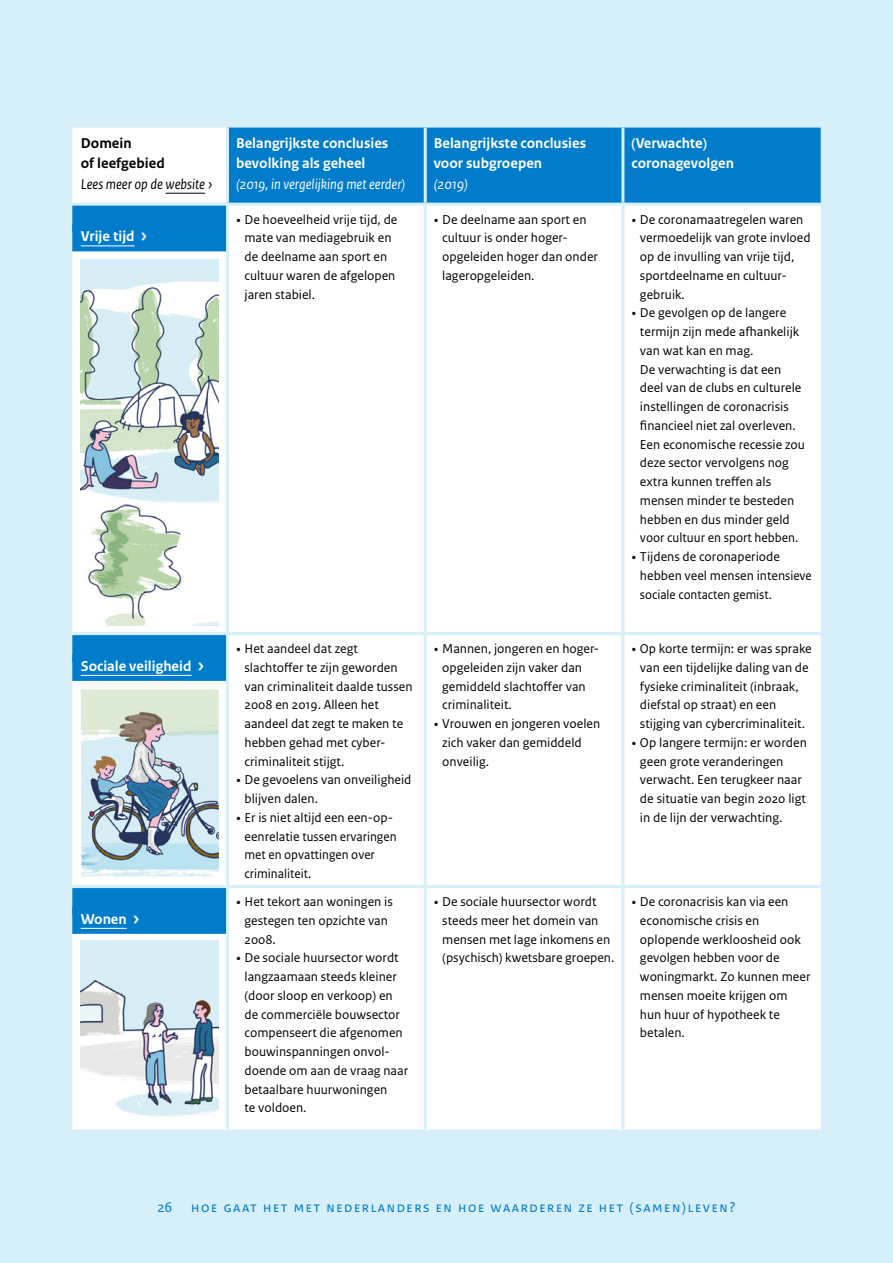
<style>
.page{position:relative;width:893px;height:1263px;background:#d6eff9}
.page>*{position:absolute;margin:0;border:0;box-sizing:border-box;transform-origin:0 0}
.A_10_RO_Broodtekst_S{font:700 15px/20.2px "Rijksoverheid Sans Text";color:#fff}
.t1{font:15px "Rijksoverheid Sans Text";letter-spacing:.105em;color:#007ccb}
.A_10_RO_Broodtekst_S-2{font:italic 15px/20.2px "Rijksoverheid Sans Text";color:#000}
.P_Tabel_kopje{font:700 15px "Rijksoverheid Sans Text";color:#fff}
.P_12_RO_Opsomming_B{font:13.5px/18.8px "Rijksoverheid Sans Text";color:#000}
.s1{font-weight:700;font-style:normal}
.s2{font-weight:400;font-style:italic}
.s3{font-size:18px}
.s4{font-family:"Rijksoverheid Serif"}
</style>
<div class="page">
<div style="left:72px;top:128px;width:749px;height:1001px;background:#fff"></div>
<div style="left:229px;top:128px;width:592px;height:75px;background:#007ccb"></div>
<hr style="left:226px;top:206px;width:3px;height:426px;background:#d6eff9">
<hr style="left:424px;top:206px;width:3px;height:426px;background:#d6eff9">
<hr style="left:621px;top:206px;width:3px;height:426px;background:#d6eff9">
<hr style="left:72px;top:632px;width:155px;height:3px;background:#d6eff9">
<hr style="left:227px;top:632px;width:198px;height:3px;background:#d6eff9">
<hr style="left:226px;top:635px;width:3px;height:250px;background:#d6eff9">
<hr style="left:425px;top:632px;width:198px;height:3px;background:#d6eff9">
<hr style="left:424px;top:635px;width:3px;height:250px;background:#d6eff9">
<hr style="left:623px;top:632px;width:198px;height:3px;background:#d6eff9">
<hr style="left:621px;top:635px;width:3px;height:250px;background:#d6eff9">
<hr style="left:72px;top:885px;width:155px;height:3px;background:#d6eff9">
<hr style="left:227px;top:885px;width:198px;height:3px;background:#d6eff9">
<hr style="left:226px;top:888px;width:3px;height:241px;background:#d6eff9">
<hr style="left:425px;top:885px;width:198px;height:3px;background:#d6eff9">
<hr style="left:424px;top:888px;width:3px;height:241px;background:#d6eff9">
<hr style="left:623px;top:885px;width:198px;height:3px;background:#d6eff9">
<hr style="left:621px;top:888px;width:3px;height:241px;background:#d6eff9">
<hr style="left:226px;top:128px;width:3px;height:75px;background:#d6eff9">
<hr style="left:424px;top:128px;width:3px;height:75px;background:#d6eff9">
<hr style="left:621px;top:128px;width:3px;height:75px;background:#d6eff9">
<hr style="left:72px;top:203px;width:155px;height:3px;background:#d6eff9">
<hr style="left:227px;top:203px;width:198px;height:3px;background:#d6eff9">
<hr style="left:425px;top:203px;width:198px;height:3px;background:#d6eff9">
<hr style="left:623px;top:203px;width:198px;height:3px;background:#d6eff9">
<hr style="left:166px;top:193px;width:39px;height:1px;background:#000">
<div style="left:72px;top:206px;width:154px;height:27px;background:#007ccb"></div>
<div style="left:72px;top:224px;width:154px;height:27px;background:#007ccb"></div>
<hr style="left:81px;top:245px;width:54px;height:1px;background:#fff">
<div style="left:72px;top:635px;width:154px;height:27px;background:#007ccb"></div>
<div style="left:72px;top:654px;width:154px;height:27px;background:#007ccb"></div>
<hr style="left:81px;top:675px;width:110px;height:1px;background:#fff">
<div style="left:72px;top:888px;width:154px;height:27px;background:#007ccb"></div>
<div style="left:72px;top:907px;width:154px;height:27px;background:#007ccb"></div>
<hr style="left:81px;top:928px;width:46px;height:1px;background:#fff">
<img style="left:81px;top:259px;width:138px;height:366px">
<img style="left:81px;top:689px;width:138px;height:187px">
<img style="left:81px;top:940px;width:138px;height:183px">
<p class="A_10_RO_Broodtekst_S-2" style="left:81px;top:134px;width:134px"><span class="s1">Domein<br>of leefgebied<br></span>Lees meer op de website ›</p>
<p class="A_10_RO_Broodtekst_S" style="left:236px;top:133px;width:171px">Belangrijkste conclusies bevolking als geheel<br><span class="s2">(2019, in vergelijking met eerder)</span></p>
<p class="A_10_RO_Broodtekst_S" style="left:434px;top:133px;width:154px">Belangrijkste conclusies voor subgroepen<br><span class="s2">(2019)</span></p>
<p class="A_10_RO_Broodtekst_S" style="left:631px;top:133px;width:104px">(Verwachte) coronagevolgen</p>
<p class="P_Tabel_kopje" style="left:81px;top:228px;width:68px">Vrije tijd <span class="s3">›</span></p>
<p class="P_12_RO_Opsomming_B" style="left:244px;top:210px;width:154px;text-indent:-9px"><span class="s4">•</span> De hoeveelheid vrije tijd, de mate van mediagebruik en de deelname aan sport en cultuur waren de afgelopen jaren stabiel.</p>
<p class="P_12_RO_Opsomming_B" style="left:442px;top:210px;width:157px;text-indent:-9px"><span class="s4">•</span> De deelname aan sport en cultuur is onder hoger&shy;opgeleiden hoger dan onder lageropgeleiden.</p>
<p class="P_12_RO_Opsomming_B" style="left:640px;top:210px;width:172px;text-indent:-9px"><span class="s4">•</span> De coronamaatregelen waren vermoedelijk van grote invloed op de invulling van vrije tijd, sportdeelname en cultuur&shy;gebruik.</p>
<p class="P_12_RO_Opsomming_B" style="left:640px;top:304px;width:167px;text-indent:-9px"><span class="s4">•</span> De gevolgen op de langere termijn zijn mede afhankelijk van wat kan en mag.<br>De verwachting is dat een deel van de clubs en culturele instellingen de coronacrisis financieel niet zal overleven.<br>Een economische recessie zou deze sector vervolgens nog extra kunnen treffen als mensen minder te besteden hebben en dus minder geld voor cultuur en sport hebben.</p>
<p class="P_12_RO_Opsomming_B" style="left:640px;top:547px;width:173px;text-indent:-9px"><span class="s4">•</span> Tijdens de coronaperiode hebben veel mensen intensieve sociale contacten gemist.</p>
<p class="P_Tabel_kopje" style="left:81px;top:657px;width:125px">Sociale veiligheid <span class="s3">›</span></p>
<p class="P_Tabel_kopje" style="left:81px;top:910px;width:60px">Wonen <span class="s3">›</span></p>
<p class="P_12_RO_Opsomming_B" style="left:244px;top:639px;width:170px;text-indent:-9px"><span class="s4">•</span> Het aandeel dat zegt slachtoffer te zijn geworden van criminaliteit daalde tussen<br>2008 en 2019. Alleen het aandeel dat zegt te maken te hebben gehad met cyber&shy;criminaliteit stijgt.</p>
<p class="P_12_RO_Opsomming_B" style="left:244px;top:771px;width:168px;text-indent:-9px"><span class="s4">•</span> De gevoelens van onveiligheid blijven dalen.</p>
<p class="P_12_RO_Opsomming_B" style="left:244px;top:808px;width:154px;text-indent:-9px"><span class="s4">•</span> Er is niet altijd een een-op&shy;eenrelatie tussen ervaringen met en opvattingen over criminaliteit.</p>
<p class="P_12_RO_Opsomming_B" style="left:244px;top:892px;width:150px;text-indent:-9px"><span class="s4">•</span> Het tekort aan woningen is gestegen ten opzichte van<br>2008.</p>
<p class="P_12_RO_Opsomming_B" style="left:244px;top:949px;width:165px;text-indent:-9px"><span class="s4">•</span> De sociale huursector wordt langzaamaan steeds kleiner (door sloop en verkoop) en de commerciële bouwsector compenseert die afgenomen bouwinspanningen onvol&shy;doende om aan de vraag naar betaalbare huurwoningen<br>te voldoen.</p>
<p class="P_12_RO_Opsomming_B" style="left:442px;top:639px;width:157px;text-indent:-9px"><span class="s4">•</span> Mannen, jongeren en hoger&shy;opgeleiden zijn vaker dan gemiddeld slachtoffer van criminaliteit.</p>
<p class="P_12_RO_Opsomming_B" style="left:442px;top:714px;width:160px;text-indent:-9px"><span class="s4">•</span> Vrouwen en jongeren voelen zich vaker dan gemiddeld onveilig.</p>
<p class="P_12_RO_Opsomming_B" style="left:640px;top:639px;width:173px;text-indent:-9px"><span class="s4">•</span> Op korte termijn: er was sprake van een tijdelijke daling van de fysieke criminaliteit (inbraak, diefstal op straat) en een stijging van cybercriminaliteit.</p>
<p class="P_12_RO_Opsomming_B" style="left:640px;top:733px;width:169px;text-indent:-9px"><span class="s4">•</span> Op langere termijn: er worden geen grote veranderingen verwacht. Een terugkeer naar de situatie van begin 2020 ligt in de lijn der verwachting.</p>
<p class="P_12_RO_Opsomming_B" style="left:442px;top:892px;width:174px;text-indent:-9px"><span class="s4">•</span> De sociale huursector wordt steeds meer het domein van mensen met lage inkomens en (psychisch) kwetsbare groepen.</p>
<p class="P_12_RO_Opsomming_B" style="left:640px;top:892px;width:172px;text-indent:-9px"><span class="s4">•</span> De coronacrisis kan via een economische crisis en oplopende werkloosheid ook gevolgen hebben voor de woningmarkt. Zo kunnen meer mensen moeite krijgen om hun huur of hypotheek te betalen.</p>
<p class="t1" style="left:157px;top:1198px;width:580px">26 hoe gaat het met nederlanders en hoe waarderen ze het (samen)leven?</p>
</div>
